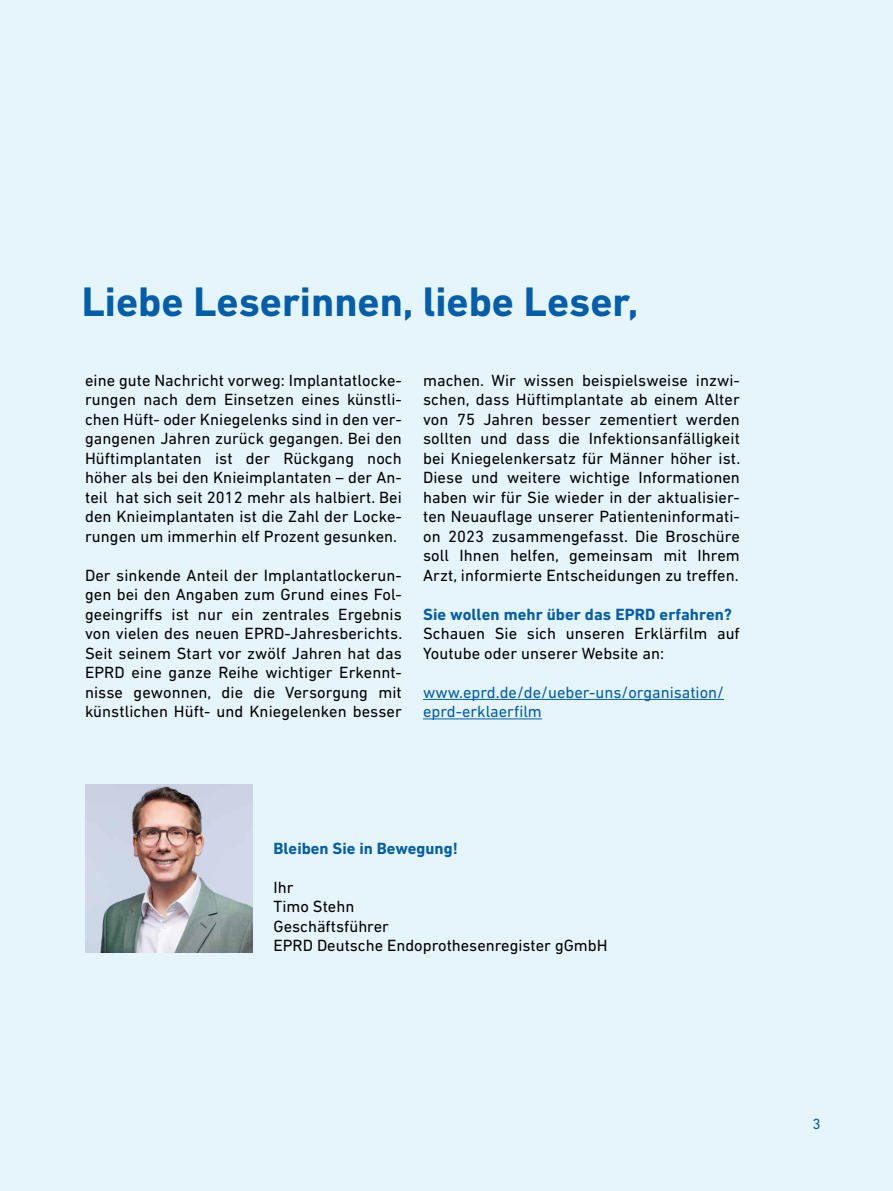
<style>
.page{position:relative;width:893px;height:1191px;background:#e6f4fc}
.page>*{position:absolute;margin:0;border:0;box-sizing:border-box;transform-origin:0 0}
.t1{font:700 42px "DIN Next LT Pro";color:#005eaa}
.t2{font:16.5px/19.5px "DIN Next LT Pro";letter-spacing:.005em;color:#000;text-align:justify}
.t3{font:700 16.5px "DIN Next LT Pro";letter-spacing:.005em;color:#005eaa}
.t4{font:16.5px/19.5px "DIN Next LT Pro";color:#005eaa}
.t5{font:15px "DIN Next LT Pro";color:#005eaa}
</style>
<div class="page">
<img style="left:85px;top:785px;width:168px;height:167px">
<hr style="left:423px;top:699px;width:301px;height:1px;background:#005eaa">
<hr style="left:423px;top:718px;width:119px;height:1px;background:#005eaa">
<h1 class="t1" style="left:82px;top:277px;width:558px">Liebe Leserinnen, liebe Leser,</h1>
<p class="t2" style="left:85px;top:370px;width:318px">eine gute Nachricht vorweg: Implantatlocke&shy;rungen nach dem Einsetzen eines künstli&shy;chen Hüft- oder Kniegelenks sind in den ver&shy;gangenen Jahren zurück gegangen. Bei den Hüftimplantaten ist der Rückgang noch höher als bei den Knieimplantaten – der An&shy;teil hat sich seit 2012 mehr als halbiert. Bei den Knieimplantaten ist die Zahl der Locke&shy;rungen um immerhin elf Prozent gesunken.</p>
<p class="t2" style="left:85px;top:565px;width:319px">Der sinkende Anteil der Implantatlockerun&shy;gen bei den Angaben zum Grund eines Fol&shy;geeingriffs ist nur ein zentrales Ergebnis von vielen des neuen EPRD-Jahresberichts.<br>Seit seinem Start vor zwölf Jahren hat das EPRD eine ganze Reihe wichtiger Erkennt&shy;nisse gewonnen, die die Versorgung mit künstlichen Hüft- und Kniegelenken besser</p>
<p class="t2" style="left:423px;top:370px;width:319px">machen. Wir wissen beispielsweise inzwi&shy;schen, dass Hüftimplantate ab einem Alter von 75 Jahren besser zementiert werden sollten und dass die Infektionsanfälligkeit bei Kniegelenkersatz für Männer höher ist.<br>Diese und weitere wichtige Informationen haben wir für Sie wieder in der aktualisier&shy;ten Neuauflage unserer Patienteninformati&shy;on 2023 zusammengefasst. Die Broschüre soll Ihnen helfen, gemeinsam mit Ihrem Arzt, informierte Entscheidungen zu treffen.</p>
<p class="t3" style="left:423px;top:604px;width:310px">Sie wollen mehr über das EPRD erfahren?</p>
<p class="t2" style="left:423px;top:623px;width:318px">Schauen Sie sich unseren Erklärfilm auf<br>Youtube oder unserer Website an:</p>
<p class="t4" style="left:423px;top:682px;width:302px">www.eprd.de/de/ueber-uns/organisation/ eprd-erklaerfilm</p>
<p class="t3" style="left:274px;top:838px;width:186px">Bleiben Sie in Bewegung!</p>
<p class="t2" style="left:274px;top:877px;width:335px;text-align:left">Ihr<br>Timo Stehn<br>Geschäftsführer<br>EPRD Deutsche Endoprothesenregister gGmbH</p>
<p class="t5" style="left:812px;top:1115px;width:10px">3</p>
</div>
